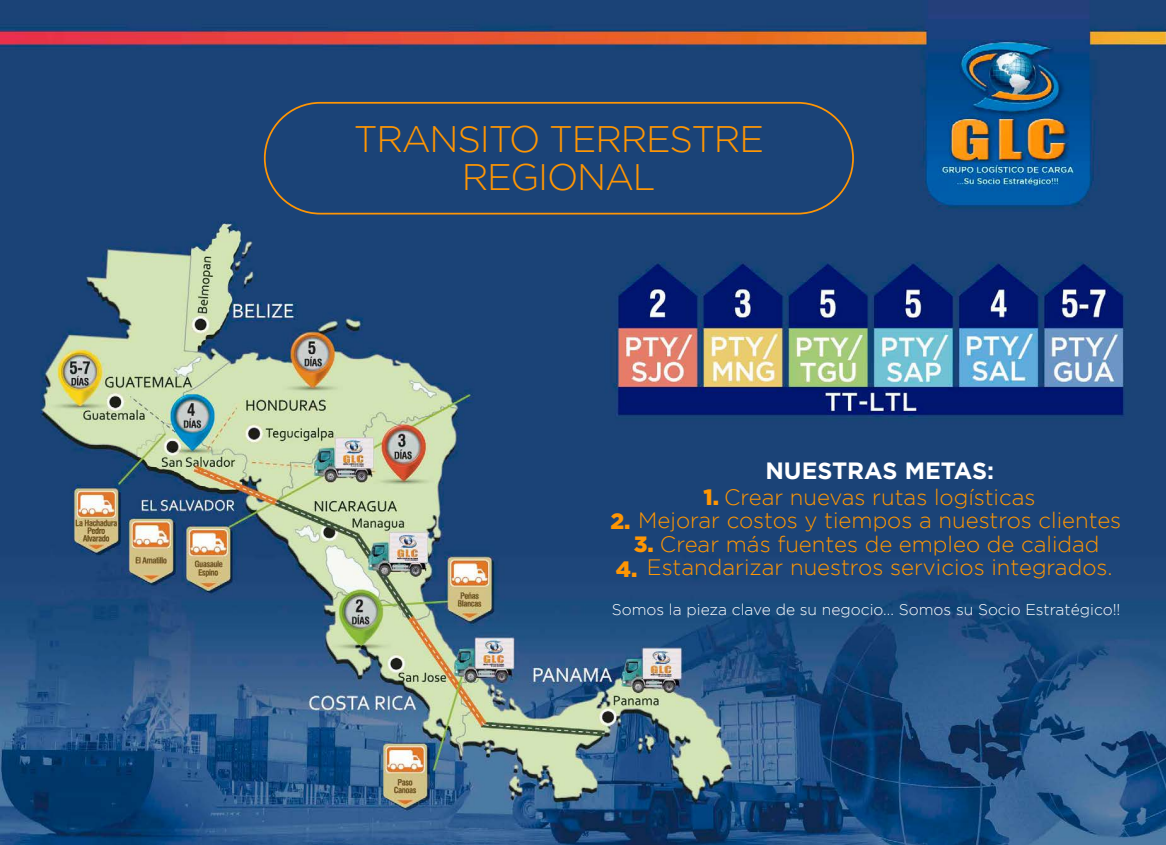
<style>
.page{position:relative;width:1166px;height:845px;background:#fff}
.page>*{position:absolute;margin:0;border:0;box-sizing:border-box;transform-origin:0 0}
.t1{font:300 36.75px/38.5px "Gotham";letter-spacing:-.035em;color:#ff9603;text-align:center}
.t2{font:700 23.45px "Gotham";color:#fff}
.t3{font:300 22.22px "Gotham";color:#ff9603}
.t4{font:300 15.58px "Gotham";color:#fff}
.s1{font-weight:900}
</style>
<div class="page">
<img style="left:0;top:0;width:1166px;height:844px">
<div style="left:264px;top:102px;width:590px;height:112px;border:2px solid #ff9504;border-radius:55px"></div>
<h1 class="t1" style="left:354px;top:119px;width:412px">TRANSITO TERRESTRE<br>REGIONAL</h1>
<p class="t2" style="left:765px;top:457px;width:230px">NUESTRAS METAS:</p>
<p class="t3" style="left:703px;top:484px;width:333px"><span class="s1">1.</span> Crear nuevas rutas logísticas</p>
<p class="t3" style="left:610px;top:508px;width:512px"><span class="s1">2.</span> Mejorar costos y tiempos a nuestros clientes</p>
<p class="t3" style="left:633px;top:531px;width:467px"><span class="s1">3.</span> Crear más fuentes de empleo de calidad</p>
<p class="t3" style="left:616px;top:555px;width:498px"><span class="s1">4.</span> Estandarizar nuestros servicios integrados.</p>
<p class="t4" style="left:611px;top:601px;width:510px">Somos la pieza clave de su negocio... Somos su Socio Estratégico!!</p>
</div>
